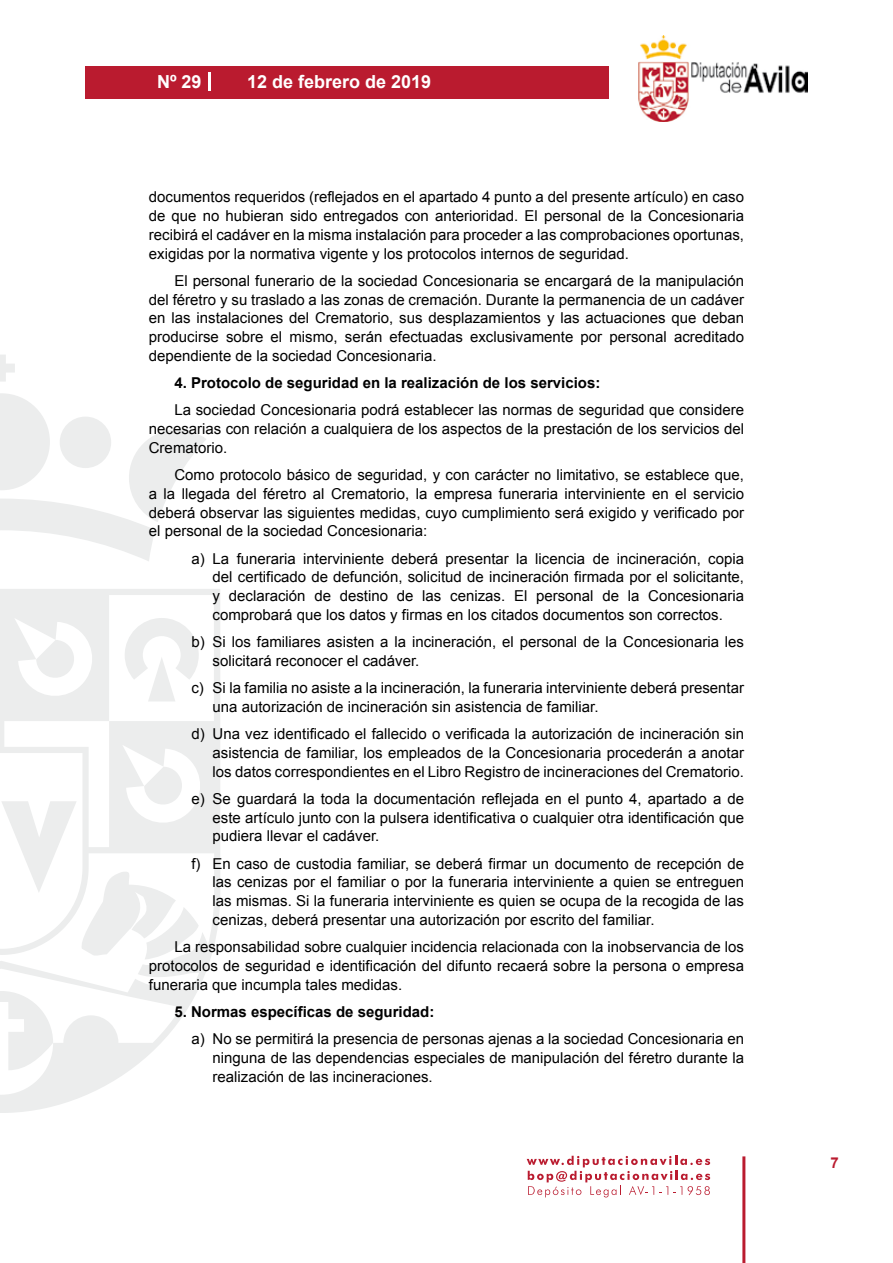
<style>
.page{position:relative;width:893px;height:1263px;background:#fff}
.page>*{position:absolute;margin:0;border:0;box-sizing:border-box;transform-origin:0 0}
.t1{font:700 18px "Arial";color:#fff}
.t2{font:15px/18.8px "Arial";color:#000;text-align:justify}
.t3{font:700 15px "Arial";color:#000}
.t4{font:700 15px "Arial";color:#ba1b2f}
</style>
<div class="page">
<svg style="left:527px;top:1156px;width:183px;height:41px"></svg>
<div style="left:85px;top:66px;width:523px;height:33px;background:#ba1b2f"></div>
<img style="left:638px;top:36px;width:170px;height:86px">
<hr style="left:742px;top:1156px;width:3px;height:107px;background:#ba1b2f">
<svg style="left:208px;top:72px;width:2px;height:18px"></svg>
<svg style="left:0;top:355px;width:15px;height:27px"></svg>
<svg style="left:0;top:393px;width:206px;height:168px"></svg>
<svg style="left:0;top:589px;width:220px;height:524px"></svg>
<svg style="left:36px;top:640px;width:40px;height:40px"></svg>
<svg style="left:125px;top:618px;width:74px;height:83px"></svg>
<svg style="left:0;top:991px;width:53px;height:79px"></svg>
<svg style="left:1px;top:767px;width:198px;height:192px"></svg>
<p class="t1" style="left:157px;top:69px;width:46px">Nº 29</p>
<p class="t1" style="left:247px;top:69px;width:186px">12 de febrero de 2019</p>
<p class="t2" style="left:149px;top:188px;width:597px">documentos requeridos (reflejados en el apartado 4 punto a del presente artículo) en caso de que no hubieran sido entregados con anterioridad. El personal de la Concesionaria recibirá el cadáver en la misma instalación para proceder a las comprobaciones oportunas, exigidas por la normativa vigente y los protocolos internos de seguridad.</p>
<p class="t2" style="left:149px;top:271px;width:597px;text-indent:26px">El personal funerario de la sociedad Concesionaria se encargará de la manipulación del féretro y su traslado a las zonas de cremación. Durante la permanencia de un cadáver en las instalaciones del Crematorio, sus desplazamientos y las actuaciones que deban producirse sobre el mismo, serán efectuadas exclusivamente por personal acreditado dependiente de la sociedad Concesionaria.</p>
<p class="t3" style="left:174px;top:373px;width:427px">4. Protocolo de seguridad en la realización de los servicios:</p>
<p class="t2" style="left:149px;top:401px;width:597px;text-indent:26px">La sociedad Concesionaria podrá establecer las normas de seguridad que considere necesarias con relación a cualquiera de los aspectos de la prestación de los servicios del Crematorio.</p>
<p class="t2" style="left:149px;top:466px;width:597px;text-indent:26px">Como protocolo básico de seguridad, y con carácter no limitativo, se establece que, a la llegada del féretro al Crematorio, la empresa funeraria interviniente en el servicio deberá observar las siguientes medidas, cuyo cumplimiento será exigido y verificado por el personal de la sociedad Concesionaria:</p>
<p class="t2" style="left:213px;top:549px;width:533px;text-indent:-21px">a) La funeraria interviniente deberá presentar la licencia de incineración, copia del certificado de defunción, solicitud de incineración firmada por el solicitante, y declaración de destino de las cenizas. El personal de la Concesionaria comprobará que los datos y firmas en los citados documentos son correctos.</p>
<p class="t2" style="left:213px;top:633px;width:533px;text-indent:-21px">b) Si los familiares asisten a la incineración, el personal de la Concesionaria les solicitará reconocer el cadáver.</p>
<p class="t2" style="left:213px;top:679px;width:533px;text-indent:-21px">c) Si la familia no asiste a la incineración, la funeraria interviniente deberá presentar una autorización de incineración sin asistencia de familiar.</p>
<p class="t2" style="left:213px;top:725px;width:533px;text-indent:-21px">d) Una vez identificado el fallecido o verificada la autorización de incineración sin asistencia de familiar, los empleados de la Concesionaria procederán a anotar los datos correspondientes en el Libro Registro de incineraciones del Crematorio.</p>
<p class="t2" style="left:213px;top:789px;width:533px;text-indent:-21px">e) Se guardará la toda la documentación reflejada en el punto 4, apartado a de este artículo junto con la pulsera identificativa o cualquier otra identificación que pudiera llevar el cadáver.</p>
<p class="t2" style="left:213px;top:854px;width:533px;text-indent:-21px">f) En caso de custodia familiar, se deberá firmar un documento de recepción de las cenizas por el familiar o por la funeraria interviniente a quien se entreguen las mismas. Si la funeraria interviniente es quien se ocupa de la recogida de las cenizas, deberá presentar una autorización por escrito del familiar.</p>
<p class="t2" style="left:149px;top:938px;width:597px;text-indent:26px">La responsabilidad sobre cualquier incidencia relacionada con la inobservancia de los protocolos de seguridad e identificación del difunto recaerá sobre la persona o empresa funeraria que incumpla tales medidas.</p>
<p class="t3" style="left:174px;top:1002px;width:262px">5. Normas específicas de seguridad:</p>
<p class="t2" style="left:213px;top:1030px;width:533px;text-indent:-21px">a) No se permitirá la presencia de personas ajenas a la sociedad Concesionaria en ninguna de las dependencias especiales de manipulación del féretro durante la realización de las incineraciones.</p>
<p class="t4" style="left:831px;top:1153px;width:10px">7</p>
</div>
